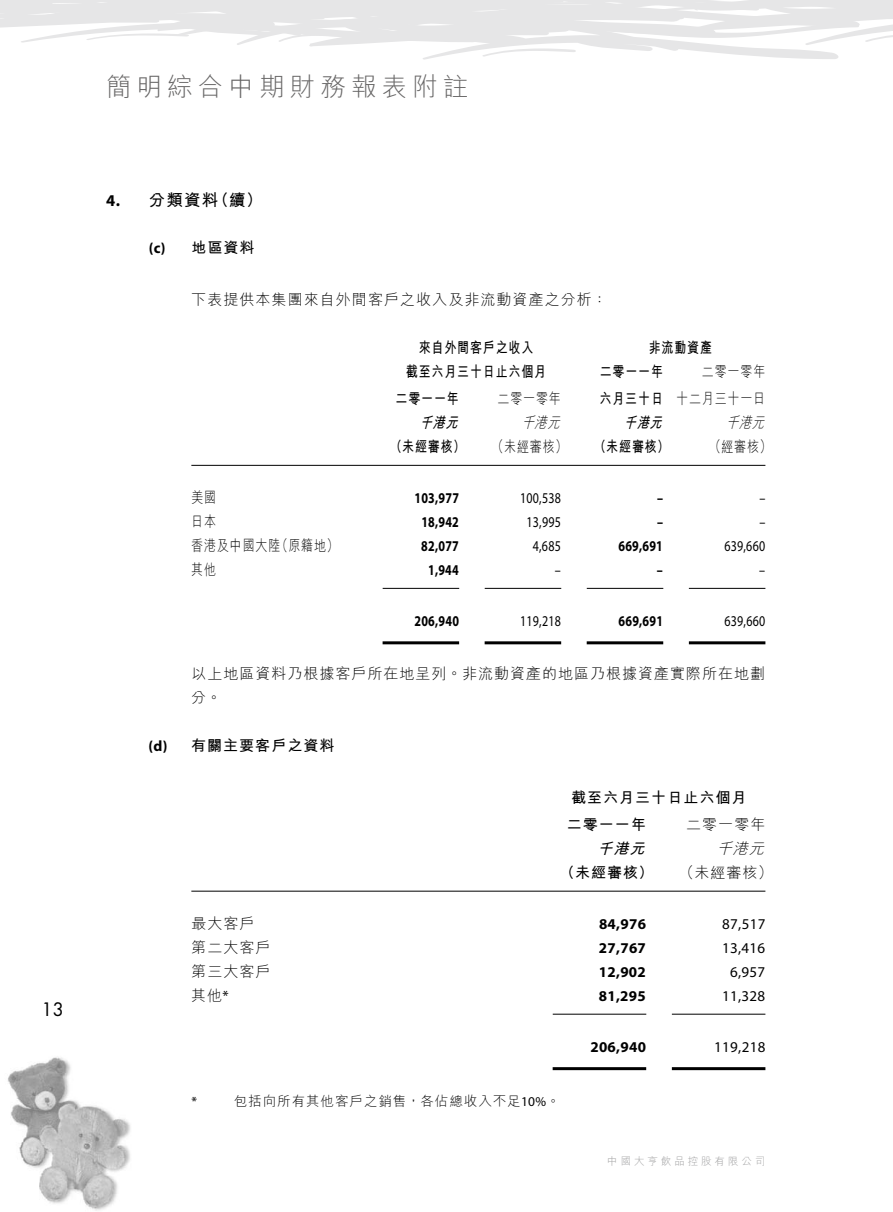
<style>
.page{position:relative;width:893px;height:1212px;background:#fff}
.page>*{position:absolute;margin:0;border:0;box-sizing:border-box;transform-origin:0 0}
.t1{font:300 25.5px "M Hei HK";letter-spacing:.2em;color:#666565}
.t2{font:18px "Futura Std";color:#000}
.t3{font:700 16.5px "M Hei HK";color:#000}
.t4{font:700 16.5px "Myriad Pro";color:#000}
.t5{font:300 15px/24px "M Hei HK";letter-spacing:.07em;color:#000}
.t6{font:700 15px "M Hei HK";letter-spacing:.07em;color:#000;scale:.8 1}
.t7{font:700 15px "Myriad Pro";letter-spacing:.02em;color:#000;scale:.8 1}
.t8{font:300 15px "M Hei HK";letter-spacing:.07em;color:#000;scale:.8 1}
.t9{font:15px "Myriad Pro";letter-spacing:.02em;color:#000;scale:.8 1}
.t10{font:700 15px "Myriad Pro";letter-spacing:.02em;color:#000}
.t11{font:700 15px "M Hei HK";letter-spacing:.07em;color:#000}
.t12{font:15px "Myriad Pro";letter-spacing:.02em;color:#000}
.t13{font:italic 300 15px "M Hei HK";color:#000;scale:.8 1}
.t14{font:italic 700 15px "M Hei HK";color:#000;scale:.8 1}
.t15{font:italic 300 15px "M Hei HK";color:#000}
.t16{font:italic 700 15px "M Hei HK";color:#000}
.t17{font:300 13.5px "M Hei HK";letter-spacing:.07em;color:#000}
.t18{font:13.5px "Myriad Pro";color:#000}
.t19{font:300 10.5px "M Hei HK";letter-spacing:.28em;color:#9f9fa0}
.s1{font-family:"Myriad Pro";font-weight:400}
</style>
<div class="page">
<img style="left:8px;top:1057px;width:123px;height:154px">
<svg style="left:0;top:0;width:893px;height:60px"></svg>
<hr style="left:191px;top:465px;width:574px;height:1px;background:#000">
<hr style="left:383px;top:588px;width:76px;height:1px;background:#000">
<hr style="left:485px;top:588px;width:76px;height:1px;background:#000">
<hr style="left:587px;top:588px;width:76px;height:1px;background:#000">
<hr style="left:689px;top:588px;width:76px;height:1px;background:#000">
<hr style="left:383px;top:641px;width:76px;height:3px;background:#000">
<hr style="left:485px;top:641px;width:76px;height:3px;background:#000">
<hr style="left:587px;top:641px;width:76px;height:3px;background:#000">
<hr style="left:689px;top:641px;width:76px;height:3px;background:#000">
<hr style="left:191px;top:891px;width:574px;height:1px;background:#000">
<hr style="left:553px;top:1014px;width:93px;height:1px;background:#000">
<hr style="left:672px;top:1014px;width:93px;height:1px;background:#000">
<hr style="left:553px;top:1067px;width:93px;height:3px;background:#000">
<hr style="left:672px;top:1067px;width:93px;height:3px;background:#000">
<p class="t2" style="left:42px;top:998px;width:24px">13</p>
<h1 class="t1" style="left:106px;top:69px;width:364px">簡明綜合中期財務報表附註</h1>
<p class="t4" style="left:106px;top:190px;width:15px">4.</p>
<p class="t3" style="left:212px;top:188px;width:52px">（續(</p>
<p class="t3" style="left:149px;top:188px;width:71px">分類資料</p>
<p class="t10" style="left:149px;top:238px;width:18px">)c(</p>
<p class="t10" style="left:149px;top:736px;width:20px">d( )</p>
<p class="t11" style="left:191px;top:236px;width:65px">地區資料</p>
<p class="t5" style="left:191px;top:287px;width:417px">下表提供本集團來自外間客戶之收入及非流動資產之分析：</p>
<p class="t6" style="left:419px;top:337px;width:145px">來自外間客戶之收入</p>
<p class="t6" style="left:649px;top:337px;width:81px">非流動資產</p>
<p class="t6" style="left:406px;top:361px;width:177px">截至六月三十日止六個月</p>
<p class="t6" style="left:600px;top:361px;width:81px">二零一一年</p>
<p class="t8" style="left:702px;top:361px;width:81px">二零一零年</p>
<p class="t6" style="left:396px;top:388px;width:81px">二零一一年</p>
<p class="t8" style="left:497px;top:388px;width:81px">二零一零年</p>
<p class="t6" style="left:600px;top:388px;width:81px">六月三十日</p>
<p class="t8" style="left:676px;top:388px;width:113px">十二月三十一日</p>
<p class="t14" style="left:420px;top:412px;width:55px">千港元</p>
<p class="t13" style="left:522px;top:412px;width:55px">千港元</p>
<p class="t14" style="left:624px;top:412px;width:55px">千港元</p>
<p class="t13" style="left:726px;top:412px;width:55px">千港元</p>
<p class="t6" style="left:390px;top:436px;width:95px">（未經審核）</p>
<p class="t8" style="left:492px;top:436px;width:95px">（未經審核）</p>
<p class="t6" style="left:594px;top:436px;width:95px">（未經審核）</p>
<p class="t8" style="left:709px;top:436px;width:79px">（經審核(</p>
<p class="t8" style="left:191px;top:487px;width:33px">美國</p>
<p class="t7" style="left:414px;top:488px;width:57px">103,977</p>
<p class="t9" style="left:520px;top:489px;width:53px">100,538</p>
<p class="t7" style="left:657px;top:488px;width:9px">–</p>
<p class="t9" style="left:759px;top:489px;width:9px">–</p>
<p class="t8" style="left:191px;top:511px;width:33px">日本</p>
<p class="t7" style="left:421px;top:512px;width:49px">18,942</p>
<p class="t9" style="left:526px;top:513px;width:45px">13,995</p>
<p class="t7" style="left:657px;top:512px;width:9px">–</p>
<p class="t9" style="left:759px;top:513px;width:9px">–</p>
<p class="t8" style="left:276px;top:535px;width:79px">（原籍地(</p>
<p class="t8" style="left:191px;top:535px;width:113px">香港及中國大陸</p>
<p class="t7" style="left:421px;top:536px;width:49px">82,077</p>
<p class="t9" style="left:533px;top:537px;width:37px">4,685</p>
<p class="t7" style="left:618px;top:536px;width:57px">669,691</p>
<p class="t9" style="left:724px;top:537px;width:53px">639,660</p>
<p class="t8" style="left:191px;top:559px;width:33px">其他</p>
<p class="t7" style="left:428px;top:560px;width:40px">1,944</p>
<p class="t9" style="left:555px;top:561px;width:9px">–</p>
<p class="t7" style="left:657px;top:560px;width:9px">–</p>
<p class="t9" style="left:759px;top:561px;width:9px">–</p>
<p class="t7" style="left:414px;top:611px;width:57px">206,940</p>
<p class="t5" style="left:191px;top:660px;width:576px">以上地區資料乃根據客戶所在地呈列。非流動資產的地區乃根據資產實際所在地劃分。</p>
<p class="t11" style="left:191px;top:734px;width:145px">有關主要客戶之資料</p>
<p class="t9" style="left:520px;top:612px;width:53px">119,218</p>
<p class="t7" style="left:619px;top:611px;width:57px">669,691</p>
<p class="t9" style="left:724px;top:612px;width:53px">639,660</p>
<p class="t11" style="left:571px;top:786px;width:177px">截至六月三十日止六個月</p>
<p class="t5" style="left:686px;top:812px;width:81px">二零一零年</p>
<p class="t11" style="left:567px;top:813px;width:81px">二零一一年</p>
<p class="t16" style="left:597px;top:837px;width:54px">千港元</p>
<p class="t11" style="left:560px;top:861px;width:95px">（未經審核）</p>
<p class="t5" style="left:191px;top:911px;width:65px">最大客戶</p>
<p class="t10" style="left:599px;top:914px;width:49px">84,976</p>
<p class="t5" style="left:191px;top:935px;width:81px">第二大客戶</p>
<p class="t10" style="left:599px;top:938px;width:49px">27,767</p>
<p class="t5" style="left:191px;top:959px;width:81px">第三大客戶</p>
<p class="t10" style="left:599px;top:962px;width:49px">12,902</p>
<p class="t5" style="left:191px;top:983px;width:39px">其他<span class="s1">*</span></p>
<p class="t10" style="left:599px;top:986px;width:49px">81,295</p>
<p class="t10" style="left:590px;top:1037px;width:57px">206,940</p>
<p class="t18" style="left:191px;top:1093px;width:7px">*</p>
<p class="t17" style="left:234px;top:1091px;width:328px">包括向所有其他客戶之銷售，各佔總收入不足<span class="s1">10%</span>。</p>
<p class="t15" style="left:717px;top:838px;width:54px">千港元</p>
<p class="t5" style="left:679px;top:860px;width:95px">（未經審核(</p>
<p class="t12" style="left:722px;top:914px;width:45px">87,517</p>
<p class="t12" style="left:722px;top:938px;width:45px">13,416</p>
<p class="t12" style="left:730px;top:962px;width:37px">6,957</p>
<p class="t12" style="left:722px;top:986px;width:45px">11,328</p>
<p class="t12" style="left:714px;top:1037px;width:53px">119,218</p>
<p class="t19" style="left:607px;top:1154px;width:160px">中國大亨飲品控股有限公司</p>
</div>
